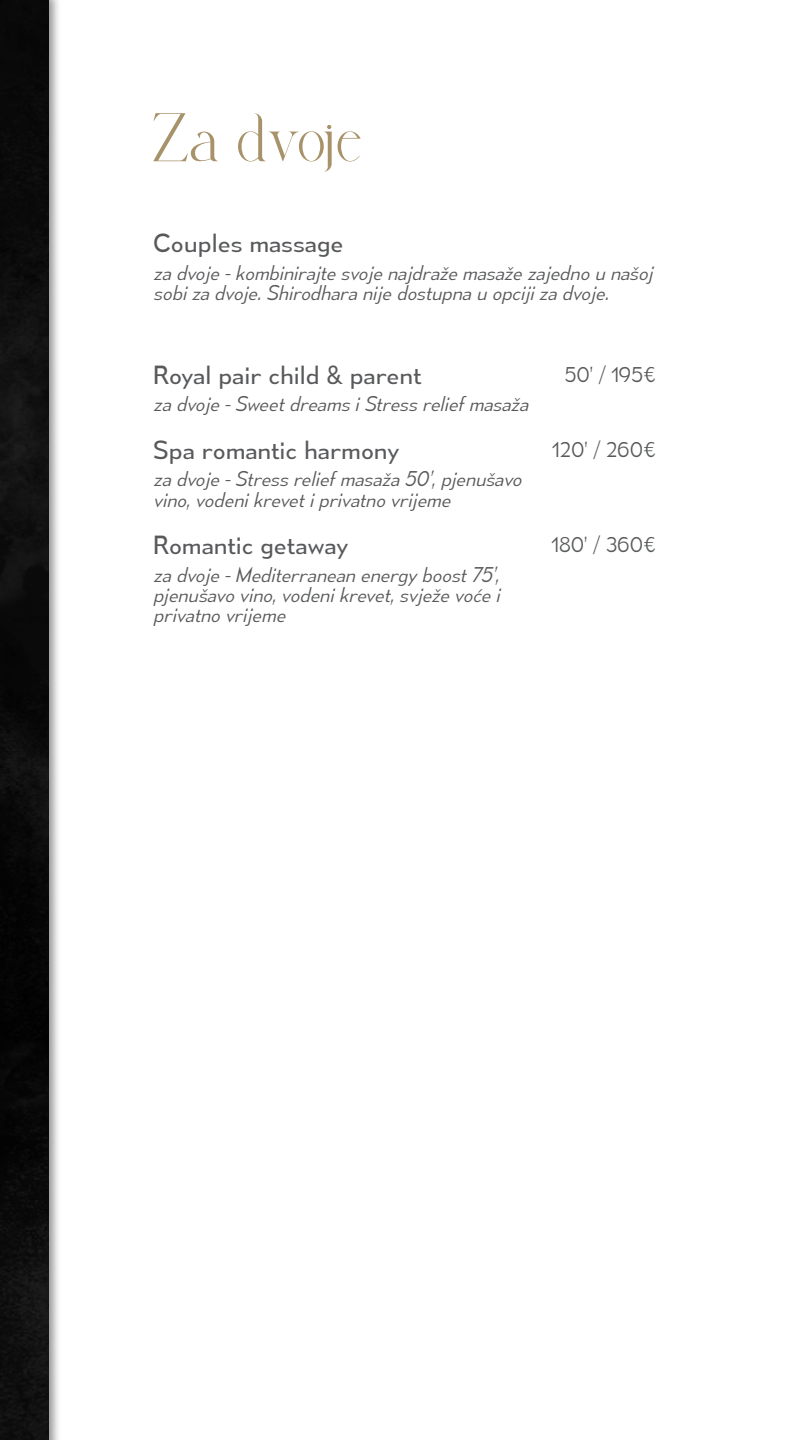
<style>
.page{position:relative;width:810px;height:1440px;background:#fff}
.page>*{position:absolute;margin:0;border:0;box-sizing:border-box;transform-origin:0 0}
.t1{font:55.5px "Balona";letter-spacing:-.02em;color:#a89269}
.t2{font:24px "Mesmerize Bk";color:#58595b}
.t3{font:italic 19.5px/20.2px "Mesmerize Lt";color:#58595b}
.t4{font:19.5px "Mesmerize Lt";color:#58595b}
</style>
<div class="page">
<div style="left:0;top:0;width:62px;height:1440px;background:#000;opacity:.42"></div>
<img style="left:0;top:0;width:49px;height:1440px">
<h1 class="t1" style="left:153px;top:99px;width:212px">Za dvoje</h1>
<p class="t2" style="left:153px;top:228px;width:192px">Couples massage</p>
<p class="t3" style="left:153px;top:262px;width:501px">za dvoje - kombinirajte svoje najdraže masaže zajedno u našoj sobi za dvoje. Shirodhara nije dostupna u opciji za dvoje.</p>
<p class="t2" style="left:153px;top:360px;width:270px">Royal pair child &amp; parent</p>
<p class="t3" style="left:153px;top:394px;width:376px">za dvoje - Sweet dreams i Stress relief masaža</p>
<p class="t2" style="left:153px;top:435px;width:248px">Spa romantic harmony</p>
<p class="t3" style="left:153px;top:469px;width:370px">za dvoje - Stress relief masaža 50’, pjenušavo vino, vodeni krevet i privatno vrijeme</p>
<p class="t2" style="left:153px;top:530px;width:197px">Romantic getaway</p>
<p class="t3" style="left:153px;top:564px;width:348px;text-align:justify">za dvoje - Mediterranean energy boost 75’, pjenušavo vino, vodeni krevet, svježe voće i privatno vrijeme</p>
<p class="t4" style="left:564px;top:363px;width:94px">50’ / 195€</p>
<p class="t4" style="left:552px;top:438px;width:106px">120’ / 260€</p>
<p class="t4" style="left:551px;top:533px;width:107px">180’ / 360€</p>
</div>
